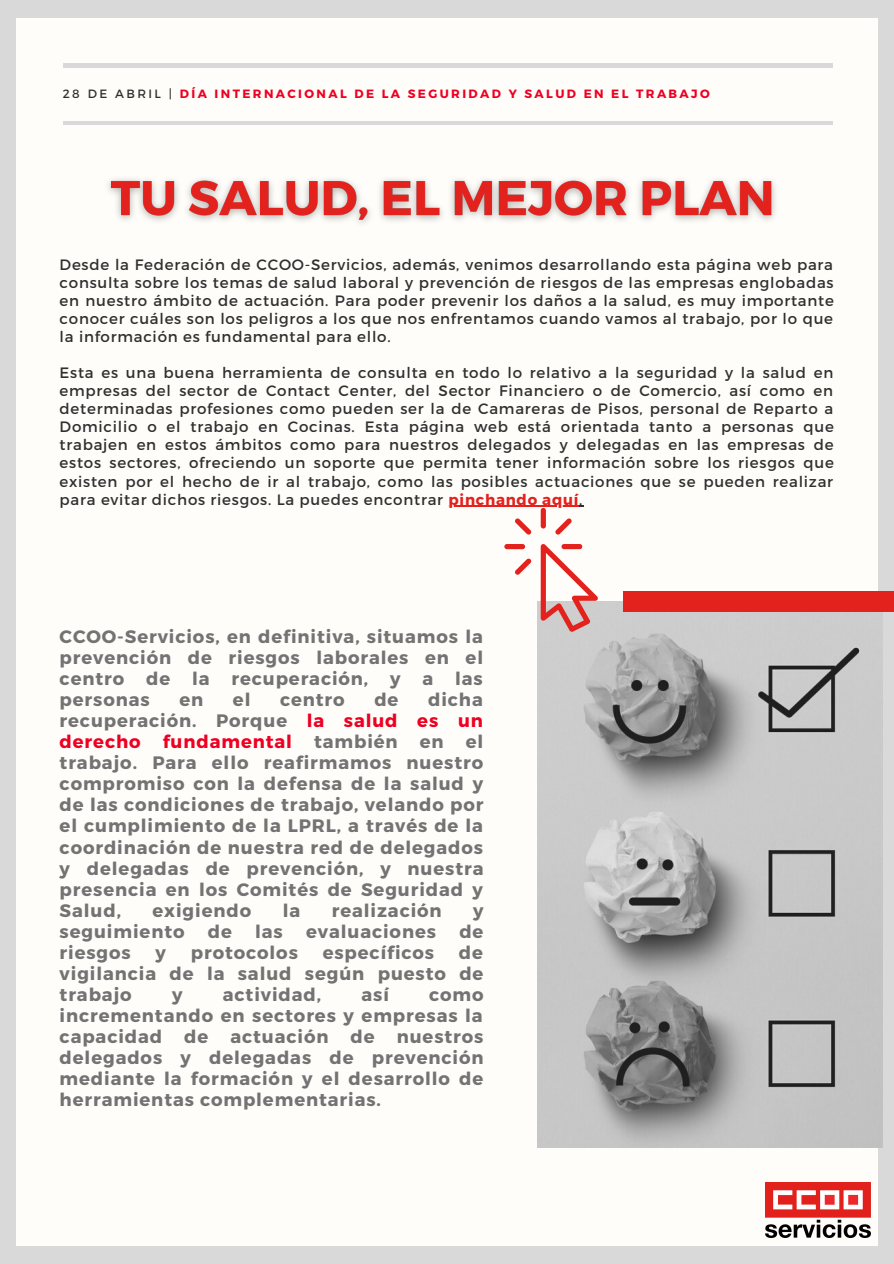
<style>
.page{position:relative;width:894px;height:1264px;background:#fff}
.page>*{position:absolute;margin:0;border:0;box-sizing:border-box;transform-origin:0 0}
.t1{font:700 18px/21px "Montserrat";letter-spacing:.05em;color:#737373;text-align:justify}
.t2{font:15px/18px "Montserrat";letter-spacing:.05em;color:#303030;text-align:justify}
.t3{font:700 12px "Montserrat";letter-spacing:.2em;color:#e02}
.s1{font-weight:400;color:#303030}
.s2{font-weight:700;color:#e3221e}
.s3{color:#e02}
</style>
<div class="page">
<div style="left:0;top:0;width:893px;height:1263px;background:#d9d9d9"></div>
<div style="left:17px;top:18px;width:860px;height:1228px;background:#fffdfa"></div>
<hr style="left:63px;top:121px;width:769px;height:4px;background:#d9d9d9">
<hr style="left:63px;top:64px;width:769px;height:3px;background:#d9d9d9">
<img style="left:765px;top:1182px;width:105px;height:55px">
<img style="left:108px;top:179px;width:667px;height:45px">
<hr style="left:448px;top:505px;width:131px;height:1px;background:#e3221e">
<img style="left:538px;top:601px;width:344px;height:546px">
<svg style="left:540px;top:544px;width:57px;height:87px"></svg>
<div style="left:540px;top:508px;width:5px;height:20px;background:#e3221e;border-radius:3px"></div>
<div style="left:504px;top:544px;width:21px;height:5px;background:#e3221e;border-radius:3px"></div>
<div style="left:561px;top:544px;width:21px;height:5px;background:#e3221e;border-radius:3px"></div>
<svg style="left:515px;top:518px;width:16px;height:16px"></svg>
<svg style="left:515px;top:558px;width:16px;height:16px"></svg>
<svg style="left:555px;top:518px;width:16px;height:16px"></svg>
<div style="left:622px;top:591px;width:271px;height:20px;background:#e3221e"></div>
<p class="t3" style="left:63px;top:86px;width:648px"><span class="s1">28 DE ABRIL |</span> DÍA INTERNACIONAL DE LA SEGURIDAD Y SALUD EN EL TRABAJO</p>
<p class="t2" style="left:60px;top:255px;width:775px">Desde la Federación de CCOO-Servicios, además, venimos desarrollando esta página web para consulta sobre los temas de salud laboral y prevención de riesgos de las empresas englobadas en nuestro ámbito de actuación. Para poder prevenir los daños a la salud, es muy importante conocer cuáles son los peligros a los que nos enfrentamos cuando vamos al trabajo, por lo que la información es fundamental para ello.</p>
<p class="t2" style="left:60px;top:363px;width:775px">Esta es una buena herramienta de consulta en todo lo relativo a la seguridad y la salud en empresas del sector de Contact Center, del Sector Financiero o de Comercio, así como en determinadas profesiones como pueden ser la de Camareras de Pisos, personal de Reparto a Domicilio o el trabajo en Cocinas. Esta página web está orientada tanto a personas que trabajen en estos ámbitos como para nuestros delegados y delegadas en las empresas de estos sectores, ofreciendo un soporte que permita tener información sobre los riesgos que existen por el hecho de ir al trabajo, como las posibles actuaciones que se pueden realizar para evitar dichos riesgos. La puedes encontrar <span class="s2">pinchando aquí</span>.</p>
<p class="t1" style="left:60px;top:625px;width:425px">CCOO-Servicios, en definitiva, situamos la prevención de riesgos laborales en el centro de la recuperación, y a las personas</p>
<p class="t1" style="left:60px;top:688px;width:425px;text-indent:368px">dicha recuperación. Porque <span class="s3">la salud es un derecho fundamental</span> también en el trabajo. Para ello reafirmamos nuestro compromiso con la defensa de la salud y de las condiciones de trabajo, velando por el cumplimiento de la LPRL, a través de la coordinación de nuestra red de delegados y delegadas de prevención, y nuestra presencia en los Comités de Seguridad y Salud,</p>
<p class="t1" style="left:179px;top:688px;width:25px">en</p>
<p class="t1" style="left:233px;top:688px;width:19px">el</p>
<p class="t1" style="left:280px;top:688px;width:66px">centro</p>
<p class="t1" style="left:374px;top:688px;width:26px">de</p>
<p class="t1" style="left:152px;top:898px;width:100px">exigiendo</p>
<p class="t1" style="left:283px;top:898px;width:19px">la</p>
<p class="t1" style="left:332px;top:898px;width:111px">realización</p>
<p class="t1" style="left:473px;top:898px;width:12px">y</p>
<p class="t1" style="left:60px;top:919px;width:126px">seguimiento</p>
<p class="t1" style="left:208px;top:919px;width:26px">de</p>
<p class="t1" style="left:255px;top:919px;width:29px">las</p>
<p class="t1" style="left:306px;top:919px;width:131px">evaluaciones</p>
<p class="t1" style="left:459px;top:919px;width:26px">de</p>
<p class="t1" style="left:60px;top:940px;width:73px">riesgos</p>
<p class="t1" style="left:155px;top:940px;width:12px">y</p>
<p class="t1" style="left:191px;top:940px;width:109px">protocolos</p>
<p class="t1" style="left:322px;top:940px;width:113px">específicos</p>
<p class="t1" style="left:60px;top:940px;width:425px;text-indent:399px">de vigilancia de la salud según puesto de trabajo</p>
<p class="t1" style="left:172px;top:982px;width:12px">y</p>
<p class="t1" style="left:223px;top:982px;width:100px">actividad,</p>
<p class="t1" style="left:361px;top:982px;width:29px">así</p>
<p class="t1" style="left:60px;top:982px;width:425px;text-indent:369px">como incrementando en sectores y empresas la capacidad de actuación de nuestros delegados y delegadas de prevención mediante la formación y el desarrollo de herramientas complementarias.</p>
</div>
